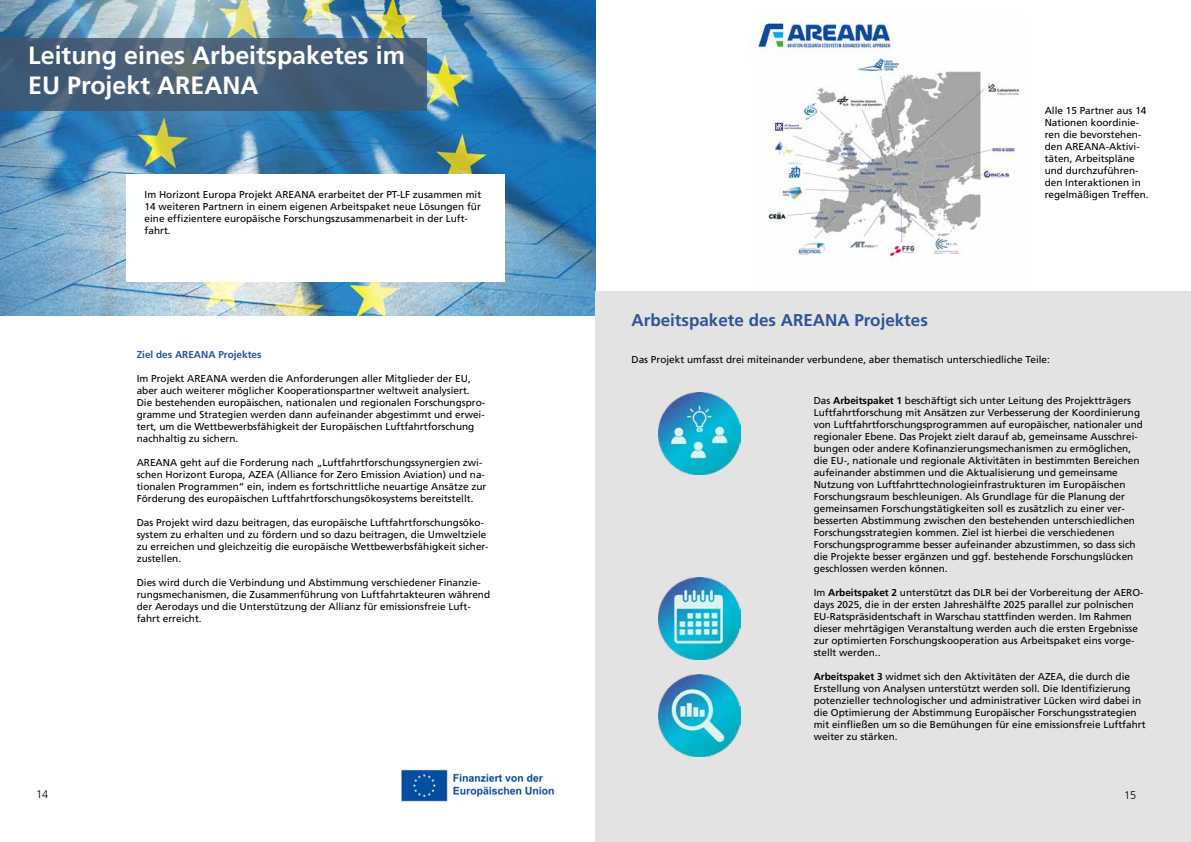
<style>
.page{position:relative;width:1191px;height:842px;background:#fff}
.page>*{position:absolute;margin:0;border:0;box-sizing:border-box;transform-origin:0 0}
.t1{font:700 25px/30px "Frutiger";color:#fff}
.t2{font:700 17px "Frutiger";color:#2f5496}
.t3{font:300 11px "Frutiger";color:#000}
.t4{font:10px/12px "Frutiger";color:#000}
.t5{font:700 10px "Frutiger";color:#2f5496}
.s1{font-weight:700}
</style>
<div class="page">
<img style="left:0;top:0;width:595px;height:315px">
<svg style="left:0;top:38px;width:427px;height:73px;background:#455e77"></svg>
<div style="left:126px;top:175px;width:378px;height:107px;background:#fff"></div>
<div style="left:595px;top:292px;width:596px;height:550px;background:#e3e3e3"></div>
<img style="left:750px;top:22px;width:270px;height:243px">
<img style="left:401px;top:769px;width:154px;height:33px">
<img style="left:659px;top:392px;width:82px;height:82px">
<img style="left:659px;top:577px;width:82px;height:82px">
<img style="left:659px;top:674px;width:82px;height:82px">
<h1 class="t1" style="left:28px;top:40px;width:378px">Leitung eines Arbeitspaketes im<br>EU Projekt AREANA</h1>
<p class="t4" style="left:145px;top:189px;width:338px">Im Horizont Europa Projekt AREANA erarbeitet der PT-LF zusammen mit 14 weiteren Partnern in einem eigenen Arbeitspaket neue Lösungen für eine effizientere europäische Forschungszusammenarbeit in der Luft&shy;fahrt.</p>
<p class="t3" style="left:36px;top:788px;width:14px">14</p>
<p class="t5" style="left:137px;top:349px;width:126px">Ziel des AREANA Projektes</p>
<p class="t4" style="left:137px;top:372px;width:350px">Im Projekt AREANA werden die Anforderungen aller Mitglieder der EU, aber auch weiterer möglicher Kooperationspartner weltweit analysiert.<br>Die bestehenden europäischen, nationalen und regionalen Forschungspro&shy;gramme und Strategien werden dann aufeinander abgestimmt und erwei&shy;tert, um die Wettbewerbsfähigkeit der Europäischen Luftfahrtforschung nachhaltig zu sichern.</p>
<p class="t4" style="left:137px;top:456px;width:351px">AREANA geht auf die Forderung nach „Luftfahrtforschungssynergien zwi&shy;schen Horizont Europa, AZEA (Alliance for Zero Emission Aviation) und na&shy;tionalen Programmen“ ein, indem es fortschrittliche neuartige Ansätze zur Förderung des europäischen Luftfahrtforschungsökosystems bereitstellt.</p>
<p class="t4" style="left:137px;top:516px;width:353px">Das Projekt wird dazu beitragen, das europäische Luftfahrtforschungsöko&shy;system zu erhalten und zu fördern und so dazu beitragen, die Umweltziele zu erreichen und gleichzeitig die europäische Wettbewerbsfähigkeit sicher&shy;zustellen.</p>
<p class="t4" style="left:137px;top:576px;width:355px">Dies wird durch die Verbindung und Abstimmung verschiedener Finanzie&shy;rungsmechanismen, die Zusammenführung von Luftfahrtakteuren während der Aerodays und die Unterstützung der Allianz für emissionsfreie Luft&shy;fahrt erreicht.</p>
<p class="t4" style="left:1044px;top:105px;width:105px">Alle 15 Partner aus 14<br>Nationen koordinie&shy;ren die bevorstehen&shy;den AREANA-Aktivi&shy;täten, Arbeitspläne und durchzuführen&shy;den Interaktionen in regelmäßigen Treffen.</p>
<h2 class="t2" style="left:631px;top:310px;width:298px">Arbeitspakete des AREANA Projektes</h2>
<p class="t4" style="left:631px;top:353px;width:420px">Das Projekt umfasst drei miteinander verbundene, aber thematisch unterschiedliche Teile:</p>
<p class="t4" style="left:813px;top:394px;width:331px">Das <span class="s1">Arbeitspaket 1</span> beschäftigt sich unter Leitung des Projektträgers Luftfahrtforschung mit Ansätzen zur Verbesserung der Koordinierung von Luftfahrtforschungsprogrammen auf europäischer, nationaler und regionaler Ebene. Das Projekt zielt darauf ab, gemeinsame Ausschrei&shy;bungen oder andere Kofinanzierungsmechanismen zu ermöglichen, die EU-, nationale und regionale Aktivitäten in bestimmten Bereichen aufeinander abstimmen und die Aktualisierung und gemeinsame Nutzung von Luftfahrttechnologieinfrastrukturen im Europäischen Forschungsraum beschleunigen. Als Grundlage für die Planung der gemeinsamen Forschungstätigkeiten soll es zusätzlich zu einer ver&shy;besserten Abstimmung zwischen den bestehenden unterschiedlichen Forschungsstrategien kommen. Ziel ist hierbei die verschiedenen Forschungsprogramme besser aufeinander abzustimmen, so dass sich die Projekte besser ergänzen und ggf. bestehende Forschungslücken geschlossen werden können.</p>
<p class="t4" style="left:813px;top:586px;width:331px">Im <span class="s1">Arbeitspaket 2</span> unterstützt das DLR bei der Vorbereitung der AERO&shy;days 2025, die in der ersten Jahreshälfte 2025 parallel zur polnischen EU-Ratspräsidentschaft in Warschau stattfinden werden. Im Rahmen dieser mehrtägigen Veranstaltung werden auch die ersten Ergebnisse zur optimierten Forschungskooperation aus Arbeitspaket eins vorge&shy;stellt werden..</p>
<p class="t4" style="left:813px;top:670px;width:333px"><span class="s1">Arbeitspaket 3</span> widmet sich den Aktivitäten der AZEA, die durch die Erstellung von Analysen unterstützt werden soll. Die Identifizierung potenzieller technologischer und administrativer Lücken wird dabei in die Optimierung der Abstimmung Europäischer Forschungsstrategien mit einfließen um so die Bemühungen für eine emissionsfreie Luftfahrt weiter zu stärken.</p>
<p class="t3" style="left:1124px;top:789px;width:14px">15</p>
</div>
